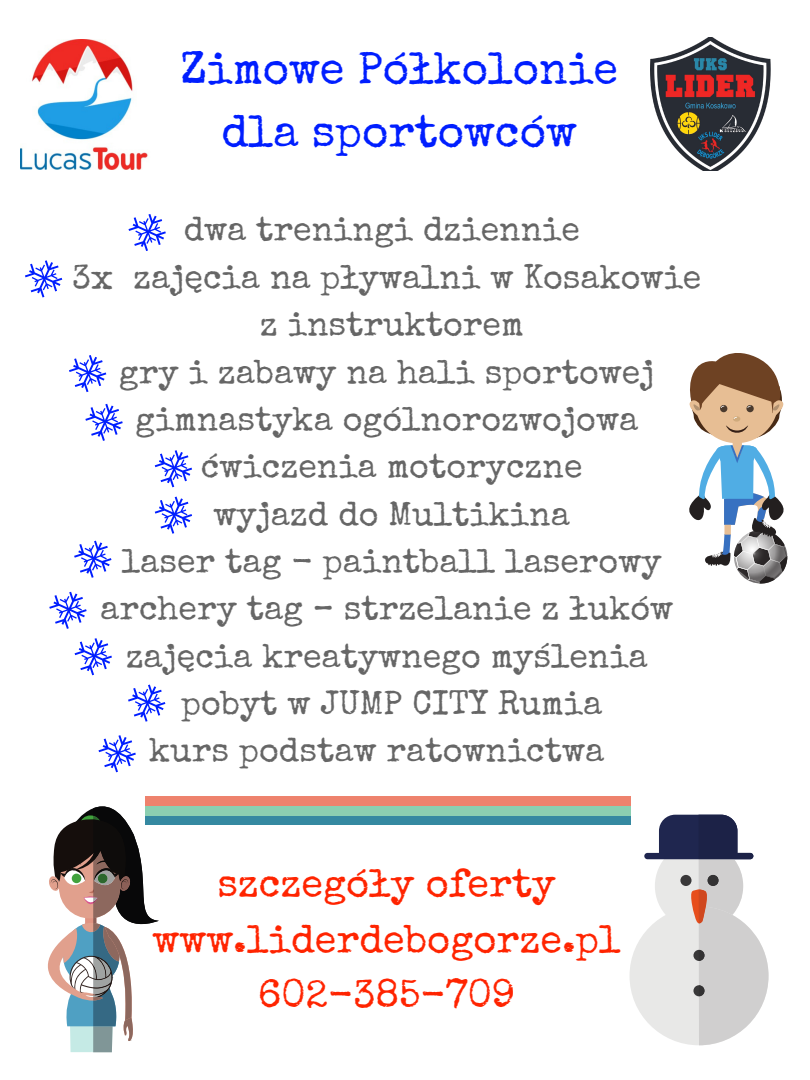
<style>
.page{position:relative;width:810px;height:1080px;background:#fff}
.page>*{position:absolute;margin:0;border:0;box-sizing:border-box;transform-origin:0 0}
.t1{font:45.25px/63.2px "Special Elite";color:#001eff;text-align:center}
.t2{font:39.62px/55.3px "Special Elite";color:#ff2400;text-align:center}
.t3{font:33.94px/47.4px "Special Elite";color:#666;text-align:center}
</style>
<div class="page">
<img style="left:651px;top:38px;width:120px;height:133px">
<img style="left:21px;top:39px;width:127px;height:131px">
<svg style="left:129px;top:214px;width:37px;height:37px"></svg>
<svg style="left:25px;top:260px;width:37px;height:37px"></svg>
<svg style="left:69px;top:355px;width:37px;height:37px"></svg>
<svg style="left:85px;top:404px;width:38px;height:37px"></svg>
<svg style="left:155px;top:450px;width:37px;height:37px"></svg>
<svg style="left:155px;top:497px;width:37px;height:37px"></svg>
<svg style="left:74px;top:541px;width:37px;height:37px"></svg>
<svg style="left:49px;top:592px;width:38px;height:37px"></svg>
<svg style="left:75px;top:638px;width:37px;height:37px"></svg>
<svg style="left:128px;top:685px;width:37px;height:37px"></svg>
<svg style="left:99px;top:735px;width:37px;height:37px"></svg>
<div style="left:630px;top:906px;width:139px;height:139px;background:#e8e8e7;border-radius:50%"></div>
<div style="left:644px;top:853px;width:109px;height:6px;background:#1f264f;border-radius:3px"></div>
<svg style="left:659px;top:815px;width:110px;height:230px"></svg>
<svg style="left:47px;top:796px;width:112px;height:256px"></svg>
<svg style="left:689px;top:353px;width:99px;height:231px"></svg>
<div style="left:145px;top:797px;width:485px;height:9px;background:#ee826d"></div>
<div style="left:145px;top:806px;width:485px;height:10px;background:#8bcfb1"></div>
<div style="left:145px;top:816px;width:485px;height:9px;background:#3589a1"></div>
<h1 class="t1" style="left:180px;top:42px;width:439px">Zimowe Półkolonie dla sportowców</h1>
<p class="t3" style="left:72px;top:210px;width:631px">dwa treningi dziennie<br>3x zajęcia na pływalni w Kosakowie z instruktorem<br>gry i zabawy na hali sportowej gimnastyka ogólnorozwojowa ćwiczenia motoryczne<br>wyjazd do Multikina<br>laser tag - paintball laserowy archery tag – strzelanie z łuków zajęcia kreatywnego myślenia<br>pobyt w JUMP CITY Rumia<br>kurs podstaw ratownictwa</p>
<p class="t2" style="left:153px;top:861px;width:469px">szczegóły oferty www.liderdebogorze.pl<br>602-385-709</p>
</div>
